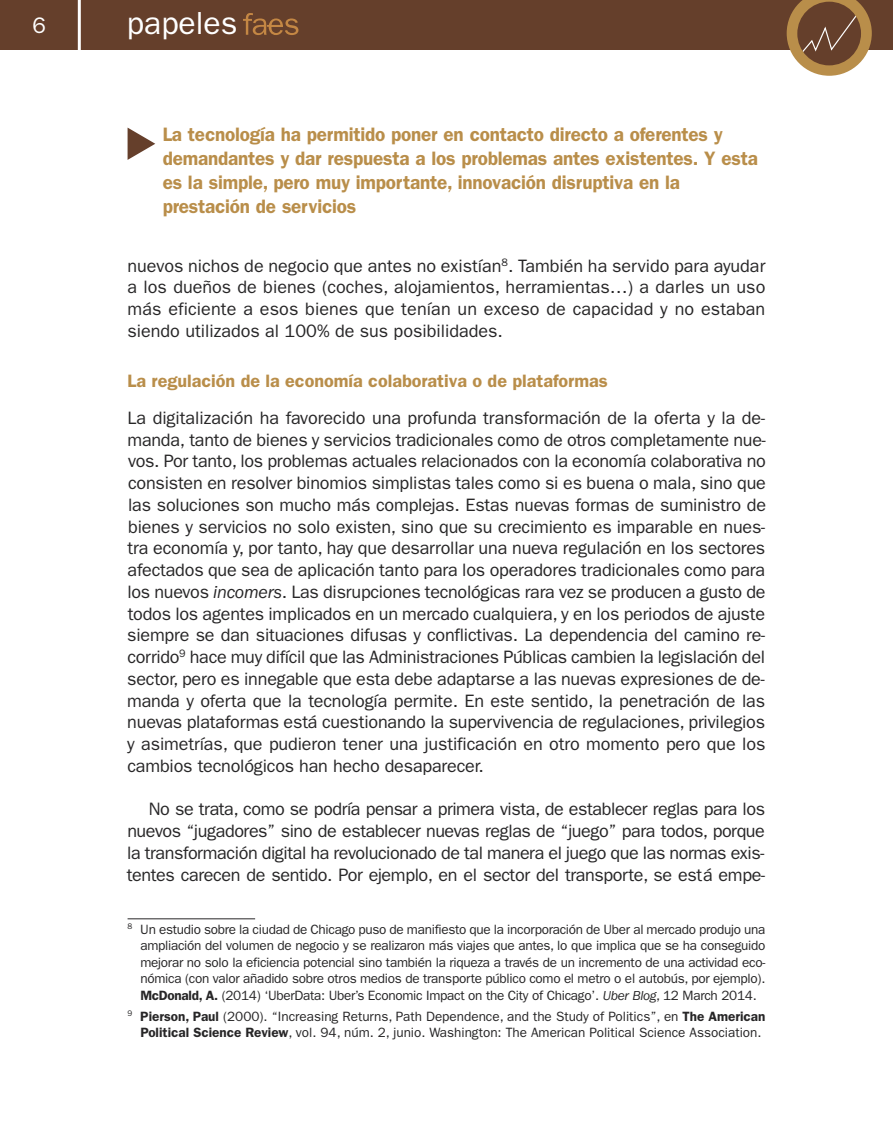
<style>
.page{position:relative;width:893px;height:1127px;background:#fff}
.page>*{position:absolute;margin:0;border:0;box-sizing:border-box;transform-origin:0 0}
.t1{font:31.95px "Franklin Gothic";color:#fff}
.t2{font:22.5px "Franklin Gothic";color:#fff}
.t3{font:600 19.5px/24px "Franklin Gothic";letter-spacing:-.01em;color:#b98e4a}
.t4{font:18px/21.8px "Franklin Gothic";letter-spacing:-.01em;color:#272627;text-align:justify}
.t5{font:600 18px "Franklin Gothic";color:#b98e4a}
.t6{font:13.5px/16.5px "Franklin Gothic";color:#272627;text-align:justify}
.s1{font-style:italic}
.s2{font-weight:600}
</style>
<div class="page">
<div style="left:0;top:0;width:893px;height:50px;background:#653f2b"></div>
<svg style="left:243px;top:13px;width:55px;height:22px"></svg>
<svg style="left:787px;top:0;width:85px;height:76px"></svg>
<hr style="left:78px;top:0;width:3px;height:52px;background:#fff">
<svg style="left:128px;top:128px;width:27px;height:32px"></svg>
<hr style="left:128px;top:918px;width:127px;height:1px;background:#272627">
<p class="t2" style="left:33px;top:17px;width:15px">6</p>
<h1 class="t1" style="left:127px;top:12px;width:112px">papeles</h1>
<p class="t3" style="left:163px;top:124px;width:597px">La tecnología ha permitido poner en contacto directo a oferentes y demandantes y dar respuesta a los problemas antes existentes. Y esta es la simple, pero muy importante, innovación disruptiva en la prestación de servicios</p>
<p class="t4" style="left:127px;top:256px;width:639px">nuevos nichos de negocio que antes no existían<sup>8</sup>. También ha servido para ayudar a los dueños de bienes (coches, alojamientos, herramientas…) a darles un uso más eficiente a esos bienes que tenían un exceso de capacidad y no estaban siendo utilizados al 100% de sus posibilidades.</p>
<p class="t5" style="left:127px;top:374px;width:482px">La regulación de la economía colaborativa o de plataformas</p>
<p class="t4" style="left:127px;top:408px;width:640px">La digitalización ha favorecido una profunda transformación de la oferta y la de&shy;manda, tanto de bienes y servicios tradicionales como de otros completamente nue&shy;vos. Por tanto, los problemas actuales relacionados con la economía colaborativa no consisten en resolver binomios simplistas tales como si es buena o mala, sino que las soluciones son mucho más complejas. Estas nuevas formas de suministro de bienes y servicios no solo existen, sino que su crecimiento es imparable en nues&shy;tra economía y, por tanto, hay que desarrollar una nueva regulación en los sectores afectados que sea de aplicación tanto para los operadores tradicionales como para los nuevos <span class="s1">incomers</span>. Las disrupciones tecnológicas rara vez se producen a gusto de todos los agentes implicados en un mercado cualquiera, y en los periodos de ajuste siempre se dan situaciones difusas y conflictivas. La dependencia del camino re&shy;corrido<sup>9</sup> hace muy difícil que las Administraciones Públicas cambien la legislación del sector, pero es innegable que esta debe adaptarse a las nuevas expresiones de de&shy;manda y oferta que la tecnología permite. En este sentido, la penetración de las nuevas plataformas está cuestionando la supervivencia de regulaciones, privilegios y asimetrías, que pudieron tener una justificación en otro momento pero que los cambios tecnológicos han hecho desaparecer.</p>
<p class="t4" style="left:127px;top:800px;width:640px;text-indent:22px">No se trata, como se podría pensar a primera vista, de establecer reglas para los nuevos “jugadores” sino de establecer nuevas reglas de “juego” para todos, porque la transformación digital ha revolucionado de tal manera el juego que las normas exis&shy;tentes carecen de sentido. Por ejemplo, en el sector del transporte, se está empe-</p>
<p class="t6" style="left:140px;top:922px;width:627px;text-indent:-13px"><sup>8</sup> Un estudio sobre la ciudad de Chicago puso de manifiesto que la incorporación de Uber al mercado produjo una ampliación del volumen de negocio y se realizaron más viajes que antes, lo que implica que se ha conseguido mejorar no solo la eficiencia potencial sino también la riqueza a través de un incremento de una actividad eco&shy;nómica (con valor añadido sobre otros medios de transporte público como el metro o el autobús, por ejemplo).<br><span class="s2">McDonald, A.</span> (2014) ‘UberData: Uber’s Economic Impact on the City of Chicago’. <span class="s1">Uber Blog</span>, 12 March 2014.</p>
<p class="t6" style="left:128px;top:1009px;width:639px;text-align:right"><sup>9</sup> <span class="s2">Pierson, Paul</span> (2000). “Increasing Returns, Path Dependence, and the Study of Politics”, en <span class="s2">The American<br>Political Science Review</span>, vol. 94, núm. 2, junio. Washington: The American Political Science Association.</p>
</div>
